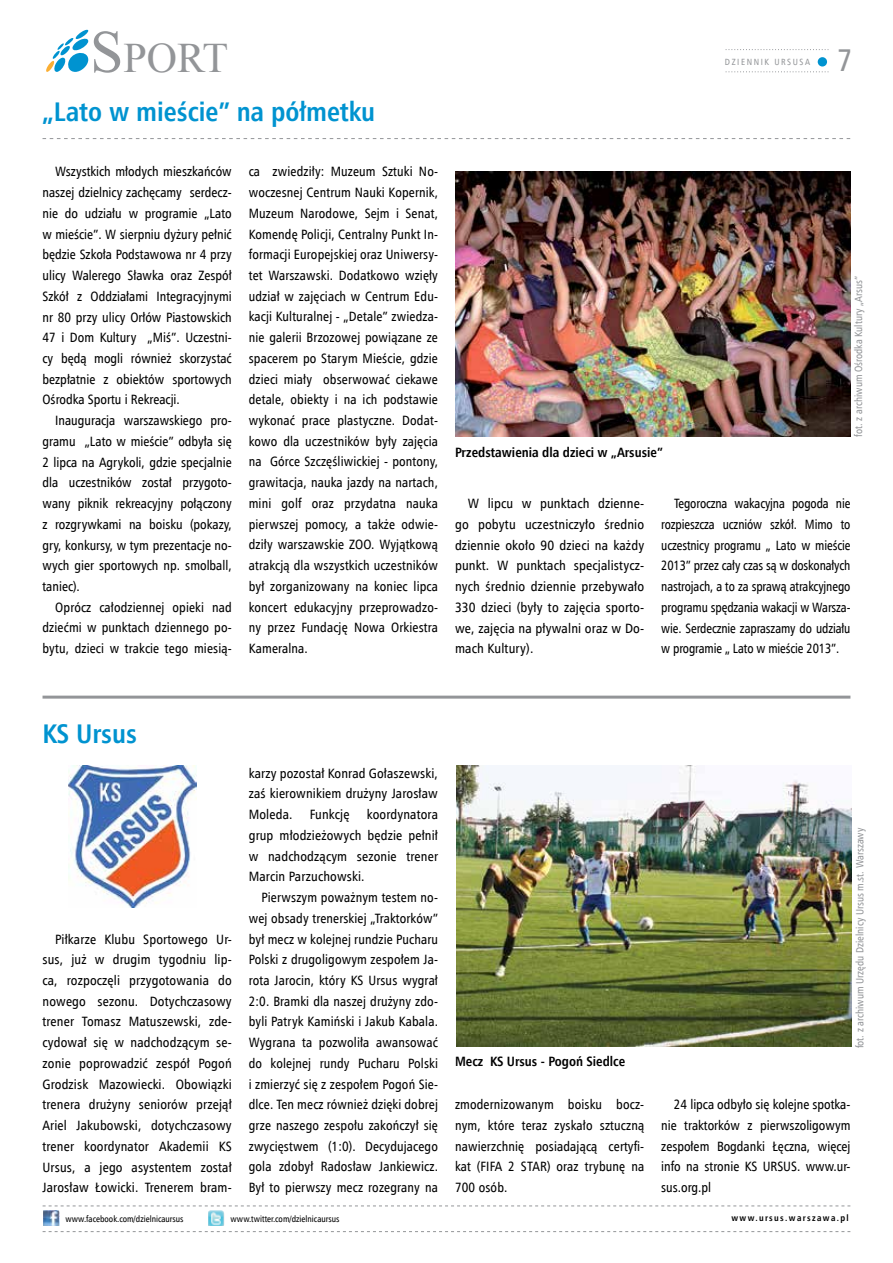
<style>
.page{position:relative;width:893px;height:1263px;background:#fff}
.page>*{position:absolute;margin:0;border:0;box-sizing:border-box;transform-origin:0 0}
.t1{font:42px "Times New Roman";color:#939598}
.t2{font:31.5px "Humnst 777 Cn EU";color:#939598}
.t3{font:700 27px "Humnst 777 Cn EU";color:#0093d0}
.t4{font:13.5px/20.7px "Humnst 777 Cn EU";letter-spacing:.01em;color:#000;text-align:justify}
.t5{font:13.5px/20.7px "Humnst 777 Cn EU";letter-spacing:.01em;color:#000;text-align:justify;scale:.95 1}
.t6{font:700 13.5px "Humnst 777 Cn EU";color:#000}
.t7{font:10.5px "Humnst 777 Cn EU";color:#939598}
.t8{font:9px "Humnst 777 Cn EU";color:#000}
.t9{font:700 9px "Humnst 777 Cn EU";letter-spacing:.15em;color:#000}
.t10{font:9px "Humnst 777 Cn EU";letter-spacing:.175em;color:#939598}
.s1{font-size:60px}
</style>
<div class="page">
<svg style="left:46px;top:29px;width:42px;height:43px"></svg>
<svg style="left:726px;top:49px;width:102px;height:1px"></svg>
<svg style="left:726px;top:71px;width:102px;height:1px"></svg>
<div style="left:818px;top:57px;width:9px;height:10px;background:#0093d0;border-radius:50%"></div>
<svg style="left:43px;top:138px;width:807px;height:1px"></svg>
<svg style="left:43px;top:1205px;width:807px;height:1px"></svg>
<svg style="left:43px;top:1231px;width:807px;height:1px"></svg>
<img style="left:208px;top:1210px;width:16px;height:16px">
<img style="left:43px;top:1210px;width:16px;height:15px">
<hr style="left:43px;top:696px;width:807px;height:3px;background:#939598">
<img style="left:455px;top:172px;width:395px;height:265px">
<img style="left:69px;top:765px;width:127px;height:142px">
<img style="left:456px;top:765px;width:395px;height:281px">
<h1 class="t1" style="left:90px;top:29px;width:140px"><span class="s1">S</span>port</h1>
<h3 class="t3" style="left:42px;top:95px;width:334px">„Lato w mieście” na półmetku</h3>
<p class="t4" style="left:43px;top:161px;width:191px;text-indent:13px">Wszystkich młodych mieszkańców naszej dzielnicy zachęcamy serdecz&shy;nie do udziału w programie „Lato w mieście”. W sierpniu dyżury pełnić będzie Szkoła Podstawowa nr 4 przy ulicy Walerego Sławka oraz Zespół Szkół z Oddziałami Integracyjnymi nr 80 przy ulicy Orłów Piastowskich 47 i Dom Kultury „Miś”. Uczestni&shy;cy będą mogli również skorzystać bezpłatnie z obiektów sportowych Ośrodka Sportu i Rekreacji.</p>
<p class="t4" style="left:43px;top:410px;width:191px;text-indent:13px">Inauguracja warszawskiego pro&shy;gramu „Lato w mieście” odbyła się 2 lipca na Agrykoli, gdzie specjalnie dla uczestników został przygoto&shy;wany piknik rekreacyjny połączony z rozgrywkami na boisku (pokazy, gry, konkursy, w tym prezentacje no&shy;wych gier sportowych np. smolball, taniec).</p>
<p class="t4" style="left:43px;top:597px;width:191px;text-indent:13px">Oprócz całodziennej opieki nad dziećmi w punktach dziennego po&shy;bytu, dzieci w trakcie tego miesią-</p>
<p class="t4" style="left:249px;top:161px;width:191px">ca zwiedziły: Muzeum Sztuki No&shy;woczesnej Centrum Nauki Kopernik, Muzeum Narodowe, Sejm i Senat, Komendę Policji, Centralny Punkt In&shy;formacji Europejskiej oraz Uniwersy&shy;tet Warszawski. Dodatkowo wzięły udział w zajęciach w Centrum Edu&shy;kacji Kulturalnej - „Detale” zwiedza&shy;nie galerii Brzozowej powiązane ze spacerem po Starym Mieście, gdzie dzieci miały obserwować ciekawe detale, obiekty i na ich podstawie wykonać prace plastyczne. Dodat&shy;kowo dla uczestników były zajęcia na Górce Szczęśliwickiej - pontony, grawitacja, nauka jazdy na nartach, mini golf oraz przydatna nauka pierwszej pomocy, a także odwie&shy;dziły warszawskie ZOO. Wyjątkową atrakcją dla wszystkich uczestników był zorganizowany na koniec lipca koncert edukacyjny przeprowadzo&shy;ny przez Fundację Nowa Orkiestra Kameralna.</p>
<p class="t10" style="left:725px;top:56px;width:87px">DZIENNIK URSUSA</p>
<h2 class="t2" style="left:837px;top:41px;width:17px">7</h2>
<p class="t6" style="left:455px;top:444px;width:209px">Przedstawienia dla dzieci w „Arsusie”</p>
<p class="t7" style="left:852px;top:437px;width:162px;rotate:-90deg">fot. z archiwum Ośrodka Kultury „Arsus”</p>
<p class="t4" style="left:455px;top:493px;width:191px;text-indent:13px">W lipcu w punktach dzienne&shy;go pobytu uczestniczyło średnio dziennie około 90 dzieci na każdy punkt. W punktach specjalistycz&shy;nych średnio dziennie przebywało 330 dzieci (były to zajęcia sporto&shy;we, zajęcia na pływalni oraz w Do&shy;mach Kultury).</p>
<p class="t5" style="left:661px;top:493px;width:201px;text-indent:13px">Tegoroczna wakacyjna pogoda nie rozpieszcza uczniów szkół. Mimo to uczestnicy programu „ Lato w mieście 2013” przez cały czas są w doskonałych nastrojach, a to za sprawą atrakcyjnego programu spędzania wakacji w Warsza&shy;wie. Serdecznie zapraszamy do udziału w programie „ Lato w mieście 2013”.</p>
<h3 class="t3" style="left:43px;top:717px;width:96px">KS Ursus</h3>
<p class="t4" style="left:43px;top:928px;width:191px;text-indent:13px">Piłkarze Klubu Sportowego Ur&shy;sus, już w drugim tygodniu lip&shy;ca, rozpoczęli przygotowania do nowego sezonu. Dotychczasowy trener Tomasz Matuszewski, zde&shy;cydował się w nadchodzącym se&shy;zonie poprowadzić zespół Pogoń Grodzisk Mazowiecki. Obowiązki trenera drużyny seniorów przejął Ariel Jakubowski, dotychczasowy trener koordynator Akademii KS Ursus, a jego asystentem został Jarosław Łowicki. Trenerem bram-</p>
<p class="t4" style="left:249px;top:762px;width:191px">karzy pozostał Konrad Gołaszewski, zaś kierownikiem drużyny Jarosław Moleda.</p>
<p class="t4" style="left:249px;top:804px;width:191px;text-indent:118px">koordynatora grup młodzieżowych będzie pełnił w nadchodzącym sezonie trener Marcin Parzuchowski.</p>
<p class="t4" style="left:249px;top:887px;width:191px;text-indent:13px">Pierwszym poważnym testem no&shy;wej obsady trenerskiej „Traktorków” był mecz w kolejnej rundzie Pucharu Polski z drugoligowym zespołem Ja&shy;rota Jarocin, który KS Ursus wygrał 2:0. Bramki dla naszej drużyny zdo&shy;byli Patryk Kamiński i Jakub Kabala.<br>Wygrana ta pozwoliła awansować do kolejnej rundy Pucharu Polski i zmierzyć się z zespołem Pogoń Sie&shy;dlce. Ten mecz również dzięki dobrej grze naszego zespołu zakończył się zwycięstwem (1:0). Decydujacego gola zdobył Radosław Jankiewicz.<br>Był to pierwszy mecz rozegrany na</p>
<p class="t4" style="left:310px;top:804px;width:41px">Funkcję</p>
<p class="t6" style="left:455px;top:1053px;width:172px">Mecz KS Ursus - Pogoń Siedlce</p>
<p class="t7" style="left:853px;top:1048px;width:222px;rotate:-90deg">fot. z archiwum Urzędu Dzielnicy Ursus m.st. Warszawy</p>
<p class="t4" style="left:455px;top:1094px;width:191px">zmodernizowanym boisku bocz&shy;nym, które teraz zyskało sztuczną nawierzchnię posiadającą certyfi&shy;kat (FIFA 2 STAR) oraz trybunę na 700 osób.</p>
<p class="t4" style="left:661px;top:1094px;width:191px;text-indent:13px">24 lipca odbyło się kolejne spotka&shy;nie traktorków z pierwszoligowym zespołem Bogdanki Łęczna, więcej info na stronie KS URSUS. www.ur&shy;sus.org.pl</p>
<p class="t8" style="left:66px;top:1213px;width:120px">www.facebook.com/dzielnicaursus</p>
<p class="t8" style="left:231px;top:1213px;width:110px">www.twitter.com/dzielnicaursus</p>
<p class="t9" style="left:731px;top:1212px;width:119px">www.ursus.warszawa.pl</p>
</div>
